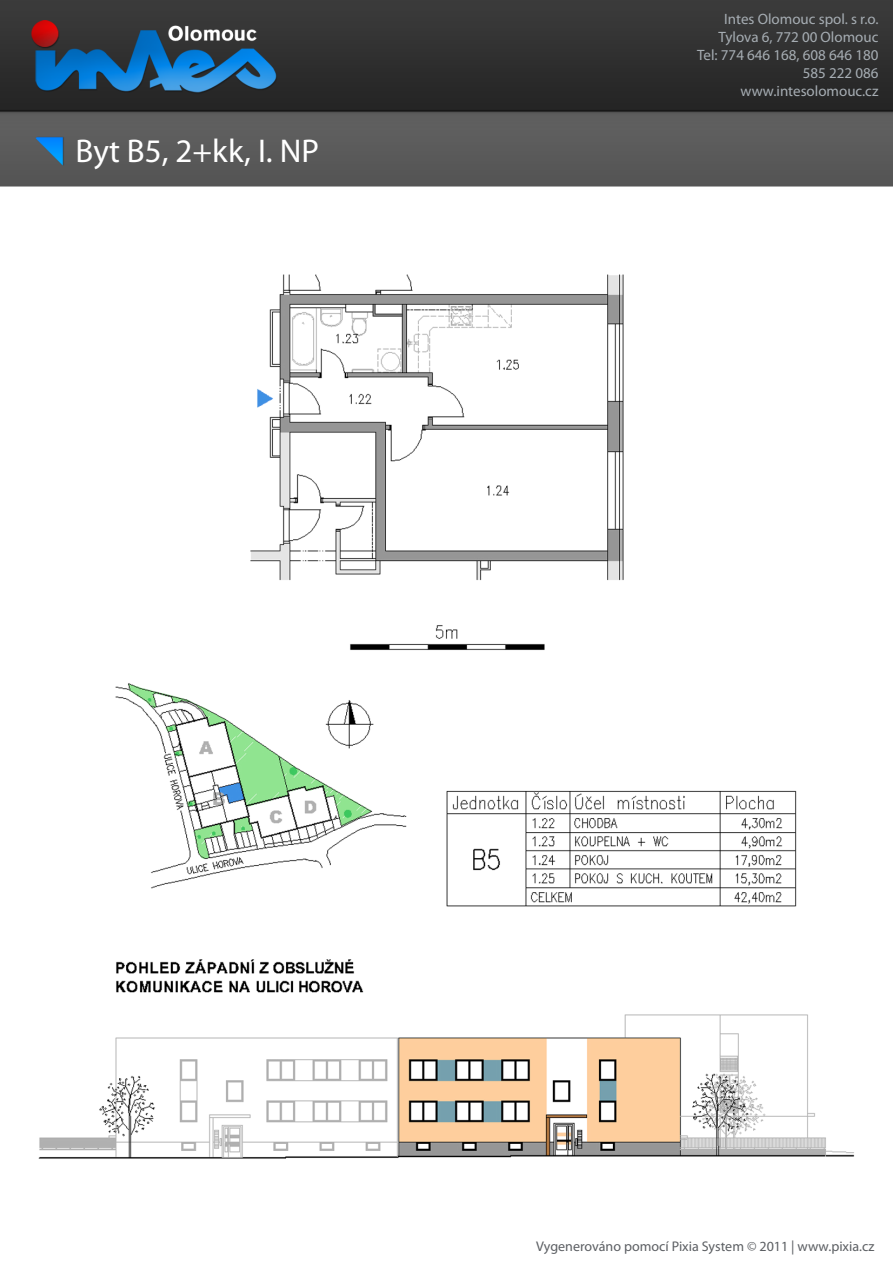
<style>
.page{position:relative;width:893px;height:1263px;background:#fff}
.page>*{position:absolute;margin:0;border:0;box-sizing:border-box;transform-origin:0 0}
.t1{font:33px "Myriad Pro";color:#fff}
.t2{font:15px "Myriad Pro";color:#a6adb3}
.t3{font:14.1px "Myriad Pro";color:#5c5f63}
</style>
<div class="page">
<img style="left:0;top:0;width:893px;height:1159px">
<p class="t1" style="left:75px;top:130px;width:245px">Byt B5, 2+kk, I. NP</p>
<p class="t2" style="left:724px;top:10px;width:156px">Intes Olomouc spol. s r.o.</p>
<p class="t2" style="left:719px;top:28px;width:161px">Tylova 6, 772 00 Olomouc</p>
<p class="t2" style="left:697px;top:46px;width:183px">Tel: 774 646 168, 608 646 180</p>
<p class="t2" style="left:803px;top:64px;width:77px">585 222 086</p>
<p class="t2" style="left:740px;top:82px;width:139px">www.intesolomouc.cz</p>
<p class="t3" style="left:536px;top:1238px;width:340px">Vygenerováno pomocí Pixia System © 2011 | www.pixia.cz</p>
</div>
